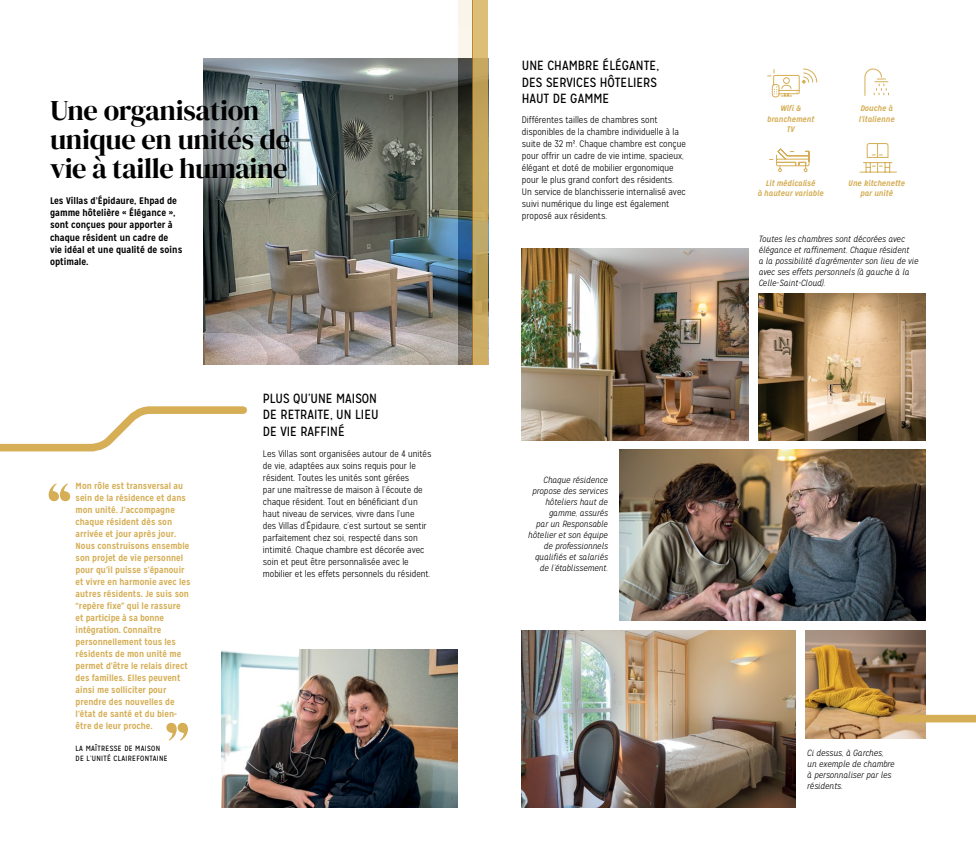
<style>
.page{position:relative;width:976px;height:865px;background:#fff}
.page>*{position:absolute;margin:0;border:0;box-sizing:border-box;transform-origin:0 0}
.t1{font:28.5px/29px "DM Serif Display";letter-spacing:-.015em;color:#000}
.t2{font:13.3px/16.2px "Mission Gothic";color:#000;text-align:justify}
.t3{font:300 9.5px/12px "Mission Gothic";color:#000}
.t4{font:700 9.5px/12.4px "Mission Gothic";color:#000}
.t5{font:700 9px/12px "Mission Gothic";color:#d5ae55}
.t6{font:italic 300 9px/11px "Mission Gothic";color:#000}
.t7{font:italic 700 8.1px/10.5px "Mission Gothic";color:#d5ae55;text-align:center}
.t8{font:7.6px/9.5px "Mission Gothic";letter-spacing:.04em;color:#000}
</style>
<div class="page">
<img style="left:204px;top:58px;width:254px;height:306px">
<img style="left:221px;top:649px;width:236px;height:158px">
<svg style="left:174px;top:91px;width:125px;height:113px;background:#9aa8a2"></svg>
<svg style="left:174px;top:72px;width:125px;height:70px;background:#7e9091"></svg>
<svg style="left:142px;top:88px;width:126px;height:103px"></svg>
<img style="left:619px;top:449px;width:305px;height:171px">
<svg style="left:0;top:406px;width:247px;height:46px"></svg>
<svg style="left:472px;top:0;width:16px;height:364px;background:#c3a55d"></svg>
<svg style="left:458px;top:0;width:14px;height:364px;background:#5a6261"></svg>
<svg style="left:166px;top:722px;width:22px;height:18px"></svg>
<svg style="left:49px;top:483px;width:21px;height:18px"></svg>
<svg style="left:767px;top:68px;width:50px;height:30px"></svg>
<svg style="left:864px;top:68px;width:24px;height:28px"></svg>
<svg style="left:859px;top:143px;width:38px;height:30px"></svg>
<svg style="left:769px;top:148px;width:40px;height:24px"></svg>
<img style="left:521px;top:630px;width:274px;height:177px">
<img style="left:758px;top:293px;width:166px;height:147px">
<img style="left:521px;top:248px;width:226px;height:192px">
<img style="left:805px;top:630px;width:119px;height:108px">
<div style="left:897px;top:714px;width:78px;height:8px;background:#d5ae55"></div>
<h1 class="t1" style="left:50px;top:97px;width:242px">Une organisation unique en unités de vie à taille humaine</h1>
<p class="t4" style="left:50px;top:194px;width:134px">Les Villas d’Épidaure, Ehpad de gamme hôtelière « Élégance », sont conçues pour apporter à chaque résident un cadre de vie idéal et une qualité de soins optimale.</p>
<h2 class="t2" style="left:263px;top:390px;width:117px">PLUS QU’UNE MAISON DE RETRAITE, UN LIEU DE VIE RAFFINÉ</h2>
<h2 class="t2" style="left:521px;top:58px;width:139px;text-align:left">UNE CHAMBRE ÉLÉGANTE,<br>DES SERVICES HÔTELIERS<br>HAUT DE GAMME</h2>
<p class="t3" style="left:521px;top:114px;width:165px">Différentes tailles de chambres sont disponibles de la chambre individuelle à la suite de 32 m². Chaque chambre est conçue pour offrir un cadre de vie intime, spacieux, élégant et doté de mobilier ergonomique pour le plus grand confort des résidents.<br>Un service de blanchisserie internalisé avec suivi numérique du linge est également proposé aux résidents.</p>
<p class="t3" style="left:263px;top:448px;width:170px">Les Villas sont organisées autour de 4 unités de vie, adaptées aux soins requis pour le résident. Toutes les unités sont gérées<br>par une maîtresse de maison à l’écoute de chaque résident. Tout en bénéficiant d’un haut niveau de services, vivre dans l’une<br>des Villas d’Épidaure, c’est surtout se sentir parfaitement chez soi, respecté dans son intimité. Chaque chambre est décorée avec soin et peut être personnalisée avec le mobilier et les effets personnels du résident.</p>
<p class="t5" style="left:76px;top:480px;width:116px">Mon rôle est transversal au sein de la résidence et dans mon unité. J’accompagne chaque résident dès son arrivée et jour après jour.<br>Nous construisons ensemble son projet de vie personnel pour qu’il puisse s’épanouir et vivre en harmonie avec les autres résidents. Je suis son “repère fixe” qui le rassure et participe à sa bonne intégration. Connaître personnellement tous les résidents de mon unité me permet d’être le relais direct des familles. Elles peuvent ainsi me solliciter pour prendre des nouvelles de l’état de santé et du bien&shy;être de leur proche.</p>
<p class="t6" style="left:528px;top:474px;width:81px;text-align:right">Chaque résidence propose des services hôteliers haut de gamme, assurés<br>par un Responsable hôtelier et son équipe de professionnels qualifiés et salariés de l’établissement.</p>
<p class="t8" style="left:76px;top:744px;width:94px">LA MAÎTRESSE DE MAISON<br>DE L’UNITÉ CLAIREFONTAINE</p>
<p class="t7" style="left:766px;top:103px;width:49px">Wifi &amp; branchement<br>TV</p>
<p class="t7" style="left:858px;top:103px;width:37px;text-align:left">Douche à l'italienne</p>
<p class="t7" style="left:757px;top:178px;width:67px">Lit médicalisé<br>à hauteur variable</p>
<p class="t6" style="left:758px;top:233px;width:161px">Toutes les chambres sont décorées avec élégance et raffinement. Chaque résident<br>a la possibilité d’agrémenter son lieu de vie avec ses effets personnels (à gauche à la Celle-Saint-Cloud).</p>
<p class="t7" style="left:848px;top:178px;width:58px">Une kitchenette par unité</p>
<p class="t6" style="left:807px;top:747px;width:89px">Ci dessus, à Garches, un exemple de chambre à personnaliser par les résidents.</p>
</div>
